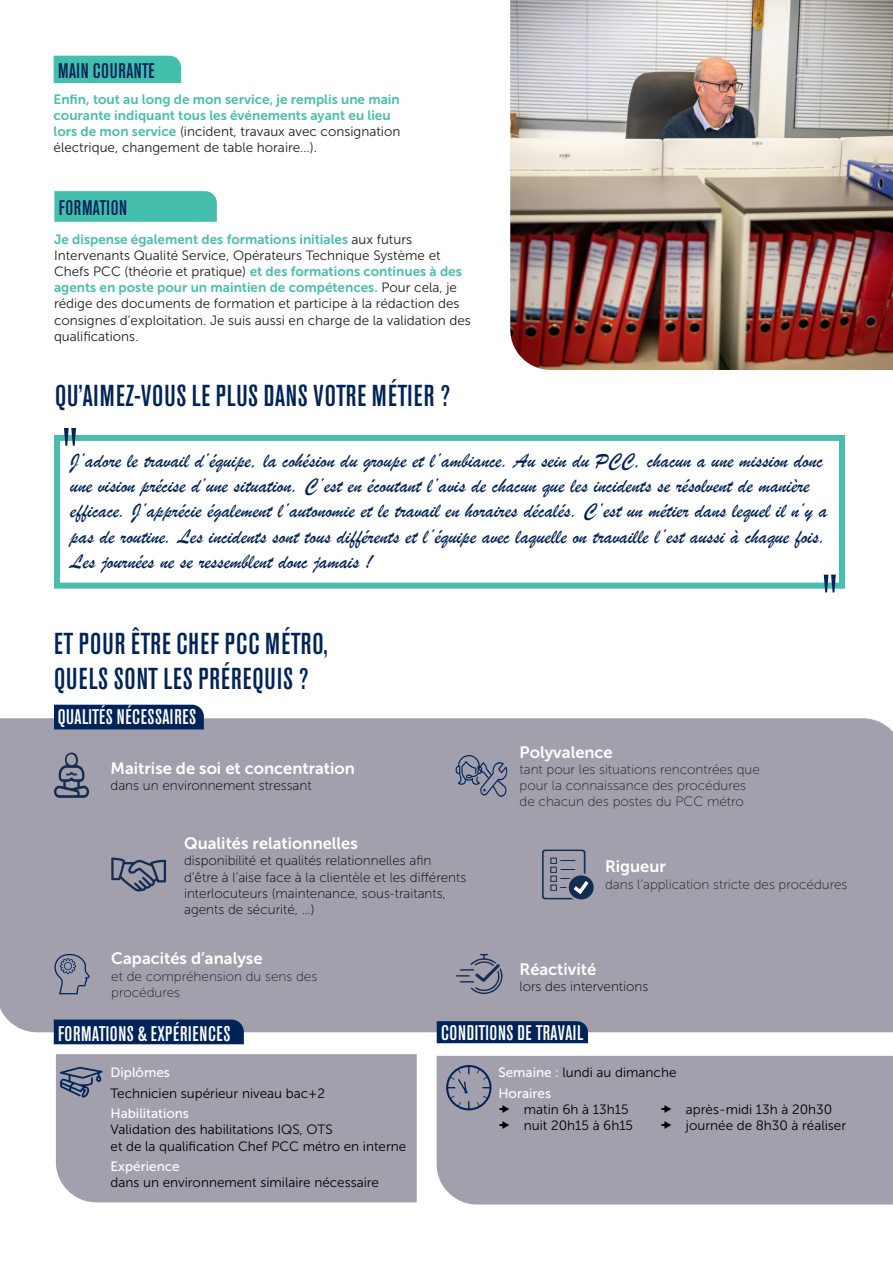
<style>
.page{position:relative;width:893px;height:1263px;background:#fff}
.page>*{position:absolute;margin:0;border:0;box-sizing:border-box;transform-origin:0 0}
.t1{font:500 condensed 61.5px "Akzidenz Grotesk BE";color:#002359}
.t2{font:500 condensed 30px/34.5px "Akzidenz Grotesk BE";letter-spacing:.03em;color:#002359}
.t3{font:21px/25.2px "Brush Script";color:#002359}
.t4{font:500 condensed 21px "Akzidenz Grotesk BE";letter-spacing:.03em;color:#fff}
.t5{font:500 condensed 21px "Akzidenz Grotesk BE";letter-spacing:.02em;color:#002359}
.t6{font:16.5px "Museo Sans 700";color:#fff}
.t7{font:13.5px/16.2px "Museo Sans 300";color:#231f20}
.t8{font:13.5px/16.2px "Museo Sans 300";color:#000}
.t9{font:13.5px/16.2px "Museo Sans 100";color:#000}
.t10{font:13.5px/16.2px "Museo Sans 700";color:#45bfad}
.t11{font:13.5px/16.2px "Museo Sans 100";color:#231f20}
.t12{font:13.5px "Museo Sans 500";color:#fff}
.s1{font-family:"Museo Sans 300";color:#231f20}
.s2{font-family:"Museo Sans 700";color:#45bfad}
.s3{font-family:"Museo Sans 500";color:#fff}
</style>
<div class="page">
<img style="left:510px;top:0;width:383px;height:370px">
<svg style="left:54px;top:191px;width:163px;height:31px;background:#48c0ae"></svg>
<div style="left:0;top:718px;width:893px;height:314px;background:#a2a0ad"></div>
<div style="left:437px;top:1056px;width:456px;height:148px;background:#a2a0ad"></div>
<div style="left:437px;top:1021px;width:151px;height:22px;background:#002359"></div>
<svg style="left:446px;top:1065px;width:45px;height:45px;background:#84899d"></svg>
<div style="left:56px;top:1054px;width:361px;height:148px;background:#a2a0ad"></div>
<div style="left:54px;top:1019px;width:190px;height:25px;background:#002359"></div>
<svg style="left:54px;top:954px;width:36px;height:40px"></svg>
<svg style="left:456px;top:755px;width:52px;height:42px;background:#83889d"></svg>
<div style="left:54px;top:435px;width:791px;height:154px;background:#fff;border:6px solid #48bfac"></div>
<div style="left:54px;top:705px;width:150px;height:24px;background:#002359"></div>
<div style="left:54px;top:56px;width:127px;height:27px;background:#45bfad"></div>
<svg style="left:54px;top:752px;width:35px;height:46px;background:#757c90"></svg>
<svg style="left:111px;top:857px;width:55px;height:35px;background:#767d91"></svg>
<svg style="left:542px;top:849px;width:52px;height:50px;background:#7b8194"></svg>
<svg style="left:60px;top:1067px;width:43px;height:31px"></svg>
<svg style="left:456px;top:954px;width:47px;height:40px;background:#868a9b"></svg>
<svg style="left:499px;top:1105px;width:10px;height:8px"></svg>
<svg style="left:661px;top:1105px;width:10px;height:8px"></svg>
<svg style="left:499px;top:1121px;width:10px;height:8px"></svg>
<svg style="left:661px;top:1121px;width:10px;height:8px"></svg>
<p class="t5" style="left:58px;top:59px;width:98px">MAIN COURANTE</p>
<p class="t10" style="left:54px;top:91px;width:348px">Enfin, tout au long de mon service, je remplis une main courante indiquant tous les événements ayant eu lieu lors de mon service <span class="s1">(incident, travaux avec consignation électrique, changement de table horaire…).</span></p>
<p class="t5" style="left:59px;top:196px;width:70px">FORMATION</p>
<p class="t7" style="left:54px;top:231px;width:418px"><span class="s2">Je dispense également des formations initiales</span> aux futurs Intervenants Qualité Service, Opérateurs Technique Système et Chefs PCC (théorie et pratique) <span class="s2">et des formations continues à des agents en poste pour un maintien de compétences.</span> Pour cela, je rédige des documents de formation et participe à la rédaction des consignes d’exploitation. Je suis aussi en charge de la validation des qualifications.</p>
<p class="t2" style="left:55px;top:378px;width:396px">QU’AIMEZ-VOUS LE PLUS DANS VOTRE MÉTIER ?</p>
<p class="t1" style="left:62px;top:417px;width:17px">"</p>
<p class="t3" style="left:70px;top:448px;width:758px">J’adore le travail d’équipe, la cohésion du groupe et l’ambiance. Au sein du PCC, chacun a une mission donc une vision précise d’une situation. C’est en écoutant l’avis de chacun que les incidents se résolvent de manière efficace. J’apprécie également l’autonomie et le travail en horaires décalés. C’est un métier dans lequel il n’y a pas de routine. Les incidents sont tous différents et l’équipe avec laquelle on travaille l’est aussi à chaque fois.<br>Les journées ne se ressemblent donc jamais !</p>
<p class="t1" style="left:822px;top:564px;width:17px">"</p>
<p class="t2" style="left:54px;top:626px;width:276px">ET POUR ÊTRE CHEF PCC MÉTRO,<br>QUELS SONT LES PRÉREQUIS ?</p>
<p class="t4" style="left:58px;top:705px;width:140px">QUALITÉS NÉCESSAIRES</p>
<p class="t6" style="left:111px;top:759px;width:246px">Maitrise de soi et concentration</p>
<p class="t9" style="left:111px;top:777px;width:203px">dans un environnement stressant</p>
<p class="t6" style="left:184px;top:834px;width:175px">Qualités relationnelles</p>
<p class="t9" style="left:184px;top:853px;width:284px">disponibilité et qualités relationnelles afin d’être à l’aise face à la clientèle et les différents interlocuteurs (maintenance, sous-traitants, agents de sécurité, …)</p>
<p class="t6" style="left:111px;top:949px;width:153px">Capacités d’analyse</p>
<p class="t11" style="left:111px;top:968px;width:207px">et de compréhension du sens des procédures</p>
<p class="t6" style="left:520px;top:743px;width:95px">Polyvalence</p>
<p class="t11" style="left:520px;top:761px;width:242px">tant pour les situations rencontrées que pour la connaissance des procédures de chacun des postes du PCC métro</p>
<p class="t6" style="left:605px;top:857px;width:62px">Rigueur</p>
<p class="t11" style="left:605px;top:876px;width:244px">dans l’application stricte des procédures</p>
<p class="t6" style="left:520px;top:960px;width:78px">Réactivité</p>
<p class="t9" style="left:520px;top:979px;width:130px">lors des interventions</p>
<p class="t4" style="left:58px;top:1022px;width:174px">FORMATIONS &amp; EXPÉRIENCES</p>
<p class="t12" style="left:111px;top:1065px;width:61px">Diplômes</p>
<p class="t8" style="left:111px;top:1085px;width:216px">Technicien supérieur niveau bac+2</p>
<p class="t8" style="left:111px;top:1105px;width:297px"><span class="s3">Habilitations<br></span>Validation des habilitations IQS, OTS<br>et de la qualification Chef PCC métro en interne</p>
<p class="t8" style="left:111px;top:1158px;width:270px"><span class="s3">Expérience<br></span>dans un environnement similaire nécessaire</p>
<p class="t4" style="left:441px;top:1021px;width:144px">CONDITIONS DE TRAVAIL</p>
<p class="t8" style="left:498px;top:1065px;width:180px"><span class="s3">Semaine :</span> lundi au dimanche</p>
<p class="t8" style="left:524px;top:1085px;width:106px;text-indent:-26px"><span class="s3">Horaires<br></span>matin 6h à 13h15</p>
<p class="t8" style="left:686px;top:1101px;width:148px">après-midi 13h à 20h30</p>
<p class="t8" style="left:524px;top:1117px;width:111px">nuit 20h15 à 6h15</p>
<p class="t8" style="left:686px;top:1117px;width:162px">journée de 8h30 à réaliser</p>
</div>
